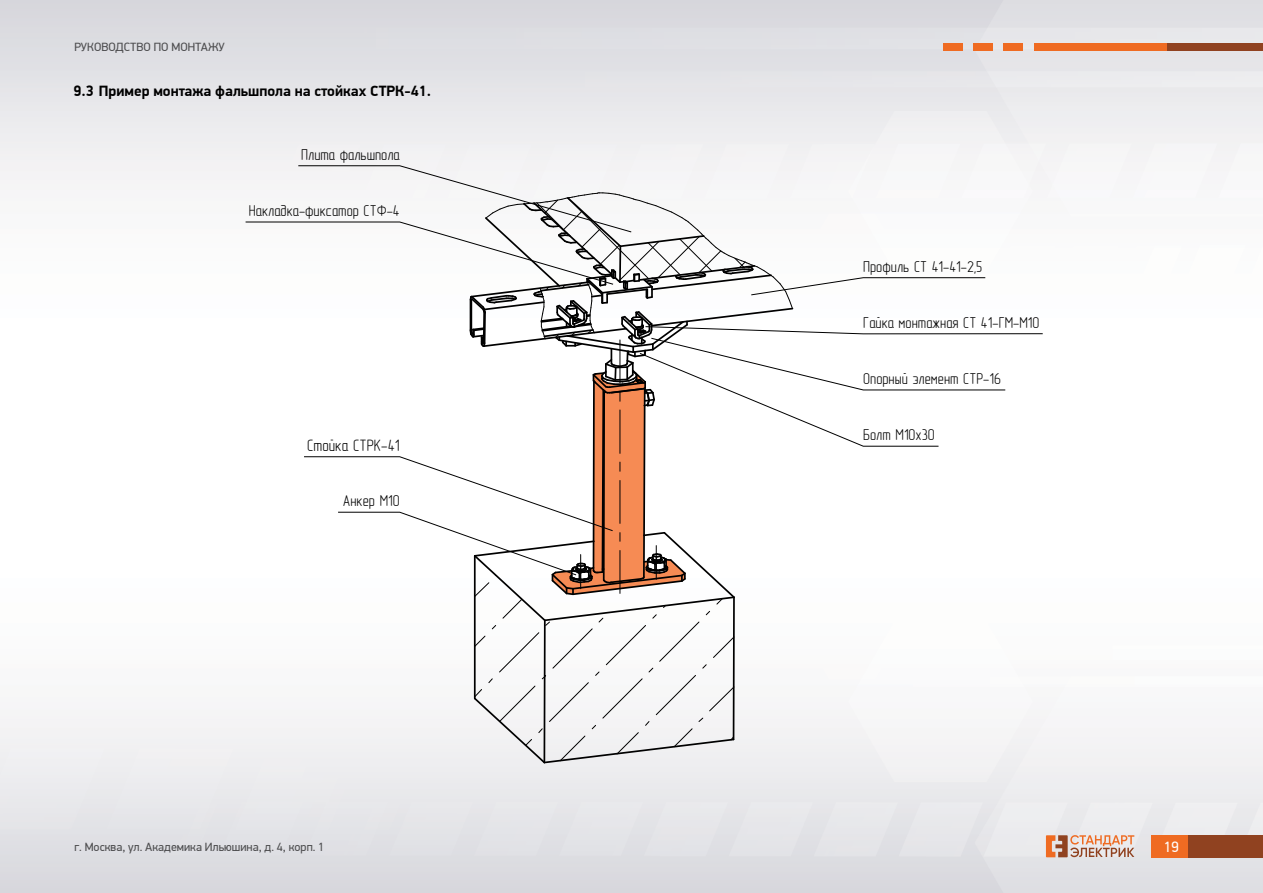
<style>
.page{position:relative;width:1263px;height:893px;background:#fff}
.page>*{position:absolute;margin:0;border:0;box-sizing:border-box;transform-origin:0 0}
.t1{font:16.5px "GOST Type A";color:#000}
.t2{font:15.75px "GOST Type A";color:#000}
.t3{font:700 15px "PF Din Display Pro";color:#000}
.t4{font:15px "PF Din Display Pro";color:#fff}
.t5{font:12px "PF Din Display Pro";color:#4d4d4f}
</style>
<div class="page">
<img style="left:0;top:0;width:1263px;height:893px">
<svg style="left:245px;top:165px;width:798px;height:600px"></svg>
<div style="left:1034px;top:43px;width:133px;height:8px;background:#ef6b22"></div>
<div style="left:1003px;top:43px;width:20px;height:8px;background:#ef6b22"></div>
<div style="left:973px;top:43px;width:20px;height:8px;background:#ef6b22"></div>
<div style="left:943px;top:43px;width:20px;height:8px;background:#ef6b22"></div>
<div style="left:1167px;top:43px;width:96px;height:8px;background:#904220"></div>
<div style="left:1151px;top:835px;width:112px;height:22px;background:#ef6b22"></div>
<div style="left:1188px;top:835px;width:75px;height:22px;background:#904220"></div>
<svg style="left:1046px;top:835px;width:88px;height:22px;background:#d5a892"></svg>
<p class="t5" style="left:74px;top:40px;width:152px">РУКОВОДСТВО ПО МОНТАЖУ</p>
<p class="t3" style="left:73px;top:82px;width:359px">9.3 Пример монтажа фальшпола на стойках СТРК-41.</p>
<p class="t2" style="left:301px;top:146px;width:100px">Плита фальшпола</p>
<p class="t2" style="left:249px;top:203px;width:152px">Накладка-фиксатор СТФ-4</p>
<p class="t1" style="left:307px;top:437px;width:94px">Стойка СТРК-41</p>
<p class="t2" style="left:343px;top:493px;width:58px">Анкер М10</p>
<p class="t2" style="left:863px;top:258px;width:121px">Профиль СТ 41-41-2,5</p>
<p class="t2" style="left:863px;top:314px;width:178px">Гайка монтажная СТ 41-ГМ-М10</p>
<p class="t2" style="left:863px;top:371px;width:139px">Опорный элемент СТР-16</p>
<p class="t2" style="left:863px;top:427px;width:73px">Болт М10х30</p>
<p class="t5" style="left:74px;top:840px;width:251px">г. Москва, ул. Академика Ильюшина, д. 4, корп. 1</p>
<p class="t4" style="left:1164px;top:838px;width:16px">19</p>
</div>
